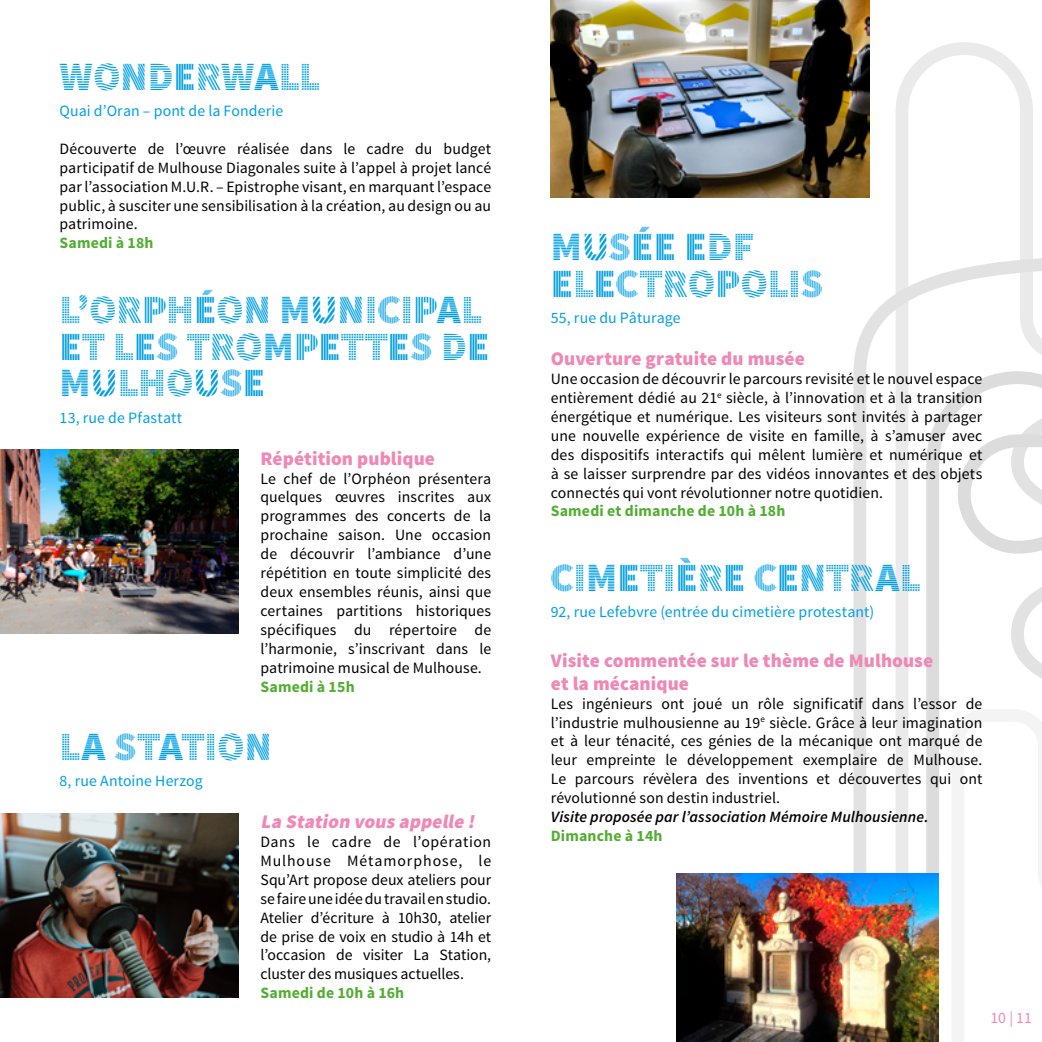
<style>
.page{position:relative;width:1042px;height:1042px;background:#fff}
.page>*{position:absolute;margin:0;border:0;box-sizing:border-box;transform-origin:0 0}
.t1{font:900 40.25px/36.8px "Source Sans Pro DISPLAYV2";color:#009fe3}
.t2{font:900 19.25px/23.1px "Source Sans Pro";letter-spacing:.005em;color:#f088b6}
.t3{font:italic 900 19.25px "Source Sans Pro";color:#f088b6}
.t4{font:15.75px/18.9px "Source Sans Pro";letter-spacing:.005em;color:#000;text-align:justify}
.t5{font:15.75px "Source Sans Pro";letter-spacing:.01em;color:#009fe3}
.t6{font:700 15.75px "Source Sans Pro";letter-spacing:.01em;color:#52ae32}
.t7{font:italic 600 15.75px "Source Sans Pro";letter-spacing:.01em;color:#000}
.t8{font:15.75px "Source Sans Pro";color:#f088b6}
</style>
<div class="page">
<svg style="left:896px;top:42px;width:137px;height:206px"></svg>
<svg style="left:847px;top:248px;width:195px;height:626px"></svg>
<svg style="left:920px;top:365px;width:122px;height:677px"></svg>
<svg style="left:945px;top:702px;width:97px;height:340px"></svg>
<img style="left:676px;top:874px;width:262px;height:168px">
<img style="left:0;top:449px;width:238px;height:184px">
<img style="left:0;top:813px;width:238px;height:184px">
<img style="left:551px;top:0;width:319px;height:198px">
<h1 class="t1" style="left:60px;top:59px;width:262px">WONDERWALL</h1>
<p class="t5" style="left:60px;top:101px;width:225px">Quai d’Oran – pont de la Fonderie</p>
<p class="t4" style="left:60px;top:139px;width:433px">Découverte de l’œuvre réalisée dans le cadre du budget participatif de Mulhouse Diagonales suite à l’appel à projet lancé par l’association M.U.R. – Epistrophe visant, en marquant l’espace public, à susciter une sensibilisation à la création, au design ou au patrimoine.</p>
<p class="t6" style="left:60px;top:233px;width:96px">Samedi à 18h</p>
<h1 class="t1" style="left:60px;top:292px;width:431px">L’ORPHÉON MUNICIPAL<br>ET LES TROMPETTES DE<br>MULHOUSE</h1>
<p class="t5" style="left:60px;top:408px;width:124px">13, rue de Pfastatt</p>
<p class="t2" style="left:260px;top:447px;width:176px">Répétition publique</p>
<p class="t4" style="left:260px;top:469px;width:232px">Le chef de l’Orphéon présentera quelques œuvres inscrites aux programmes des concerts de la prochaine saison. Une occasion de découvrir l’ambiance d’une répétition en toute simplicité des deux ensembles réunis, ainsi que certaines partitions historiques spécifiques du répertoire de l’harmonie, s’inscrivant dans le patrimoine musical de Mulhouse.</p>
<p class="t6" style="left:260px;top:676px;width:96px">Samedi à 15h</p>
<h1 class="t1" style="left:60px;top:729px;width:214px">LA STATION</h1>
<p class="t5" style="left:60px;top:771px;width:145px">8, rue Antoine Herzog</p>
<p class="t3" style="left:260px;top:809px;width:220px">La Station vousappelle !</p>
<p class="t4" style="left:260px;top:832px;width:232px">Dans le cadre de l’opération Mulhouse Métamorphose, le Squ’Art propose deux ateliers pour se faire une idée du travail en studio.<br>Atelier d’écriture à 10h30, atelier de prise de voix en studio à 14h et l’occasion de visiter La Station, cluster des musiques actuelles.</p>
<p class="t6" style="left:260px;top:983px;width:145px">Samedi de 10h à 16h</p>
<h1 class="t1" style="left:551px;top:230px;width:274px">MUSÉE EDF<br>ELECTROPOLIS</h1>
<p class="t5" style="left:551px;top:308px;width:131px">55, rue du Pâturage</p>
<p class="t2" style="left:551px;top:348px;width:255px">Ouverture gratuite du musée</p>
<p class="t4" style="left:551px;top:370px;width:433px">Une occasion de découvrir le parcours revisité et le nouvel espace entièrement dédié au 21<sup>e</sup> siècle, à l’innovation et à la transition énergétique et numérique. Les visiteurs sont invités à partager une nouvelle expérience de visite en famille, à s’amuser avec des dispositifs interactifs qui mêlent lumière et numérique et à se laisser surprendre par des vidéos innovantes et des objets connectés qui vont révolutionner notre quotidien.</p>
<p class="t6" style="left:551px;top:501px;width:236px">Samedi et dimanche de 10h à 18h</p>
<h1 class="t1" style="left:551px;top:560px;width:371px">CIMETIÈRE CENTRAL</h1>
<p class="t5" style="left:551px;top:602px;width:325px">92, rue Lefebvre (entrée du cimetière protestant)</p>
<p class="t2" style="left:551px;top:649px;width:384px">Visite commentée sur le thème de Mulhouse et la mécanique</p>
<p class="t4" style="left:551px;top:694px;width:433px">Les ingénieurs ont joué un rôle significatif dans l’essor de l’industrie mulhousienne au 19<sup>e</sup> siècle. Grâce à leur imagination et à leur ténacité, ces génies de la mécanique ont marqué de leur empreinte le développement exemplaire de Mulhouse.<br>Le parcours révèlera des inventions et découvertes qui ont révolutionné son destin industriel.</p>
<p class="t7" style="left:551px;top:807px;width:379px">Visite proposée par l’association Mémoire Mulhousienne.</p>
<p class="t6" style="left:551px;top:825px;width:113px">Dimanche à 14h</p>
<p class="t8" style="left:990px;top:1008px;width:43px">10 | 11</p>
</div>
